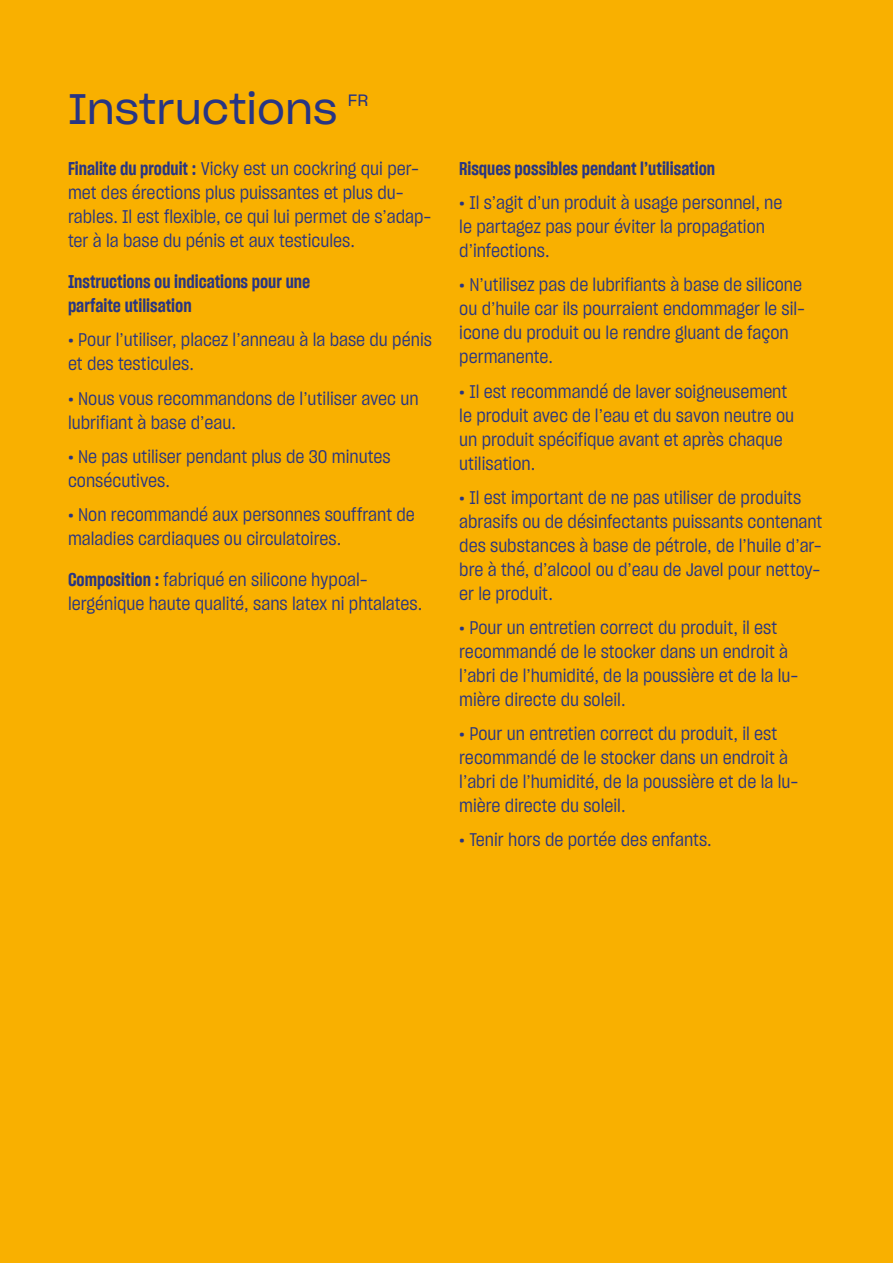
<style>
.page{position:relative;width:893px;height:1263px;background:#f9b000}
.page>*{position:absolute;margin:0;border:0;box-sizing:border-box;transform-origin:0 0}
.t1{font:42px "Sharp Grotesk Book 20";color:#283583}
.t2{font:18px/24px "Sharp Grotesk Book 16";color:#283583}
.t3{font:18px/24px "Sharp Grotesk Sm Bold 15";color:#283583}
.t4{font:16.2px "Sharp Grotesk Book 20";color:#283583}
.s1{font-family:"Sharp Grotesk Sm Bold 15"}
.s2{font-family:"Sharp Grotesk Sm Bold 20"}
</style>
<div class="page">
<h1 class="t1" style="left:68px;top:75px;width:271px">Instructions</h1>
<p class="t4" style="left:348px;top:87px;width:22px">FR</p>
<p class="t2" style="left:68px;top:156px;width:365px"><span class="s1">Finalite du produit :</span> Vicky est un cockring qui per&shy;met des érections plus puissantes et plus du&shy;rables. Il est flexible, ce qui lui permet de s’adap&shy;ter à la base du pénis et aux testicules.</p>
<p class="t3" style="left:68px;top:269px;width:244px">Instructions ou indications pour une parfaite utilisation</p>
<p class="t2" style="left:68px;top:328px;width:365px"><span class="s2">·</span> Pour l’utiliser, placez l’anneau à la base du pénis et des testicules.</p>
<p class="t2" style="left:68px;top:386px;width:352px"><span class="s2">·</span> Nous vous recommandons de l’utiliser avec un lubrifiant à base d’eau.</p>
<p class="t2" style="left:68px;top:444px;width:324px"><span class="s2">·</span> Ne pas utiliser pendant plus de 30 minutes consécutives.</p>
<p class="t2" style="left:68px;top:502px;width:348px"><span class="s2">·</span> Non recommandé aux personnes souffrant de maladies cardiaques ou circulatoires.</p>
<p class="t2" style="left:68px;top:567px;width:356px"><span class="s1">Composition :</span> fabriqué en silicone hypoal&shy;lergénique haute qualité, sans latex ni phtalates.</p>
<p class="t3" style="left:459px;top:156px;width:257px">Risques possibles pendant l’utilisation</p>
<p class="t2" style="left:459px;top:191px;width:325px"><span class="s2">·</span> Il s’agit d’un produit à usage personnel, ne le partagez pas pour éviter la propagation d’infections.</p>
<p class="t2" style="left:459px;top:273px;width:347px"><span class="s2">·</span> N’utilisez pas de lubrifiants à base de silicone ou d’huile car ils pourraient endommager le sil&shy;icone du produit ou le rendre gluant de façon permanente.</p>
<p class="t2" style="left:459px;top:379px;width:336px"><span class="s2">·</span> Il est recommandé de laver soigneusement le produit avec de l’eau et du savon neutre ou un produit spécifique avant et après chaque utilisation.</p>
<p class="t2" style="left:459px;top:485px;width:365px"><span class="s2">·</span> Il est important de ne pas utiliser de produits abrasifs ou de désinfectants puissants contenant des substances à base de pétrole, de l’huile d’ar&shy;bre à thé, d’alcool ou d’eau de Javel pour nettoy&shy;er le produit.</p>
<p class="t2" style="left:459px;top:615px;width:341px"><span class="s2">·</span> Pour un entretien correct du produit, il est recommandé de le stocker dans un endroit à l’abri de l’humidité, de la poussière et de la lu&shy;mière directe du soleil.</p>
<p class="t2" style="left:459px;top:721px;width:341px"><span class="s2">·</span> Pour un entretien correct du produit, il est recommandé de le stocker dans un endroit à l’abri de l’humidité, de la poussière et de la lu&shy;mière directe du soleil.</p>
<p class="t2" style="left:459px;top:828px;width:254px"><span class="s2">·</span> Tenir hors de portée des enfants.</p>
</div>
